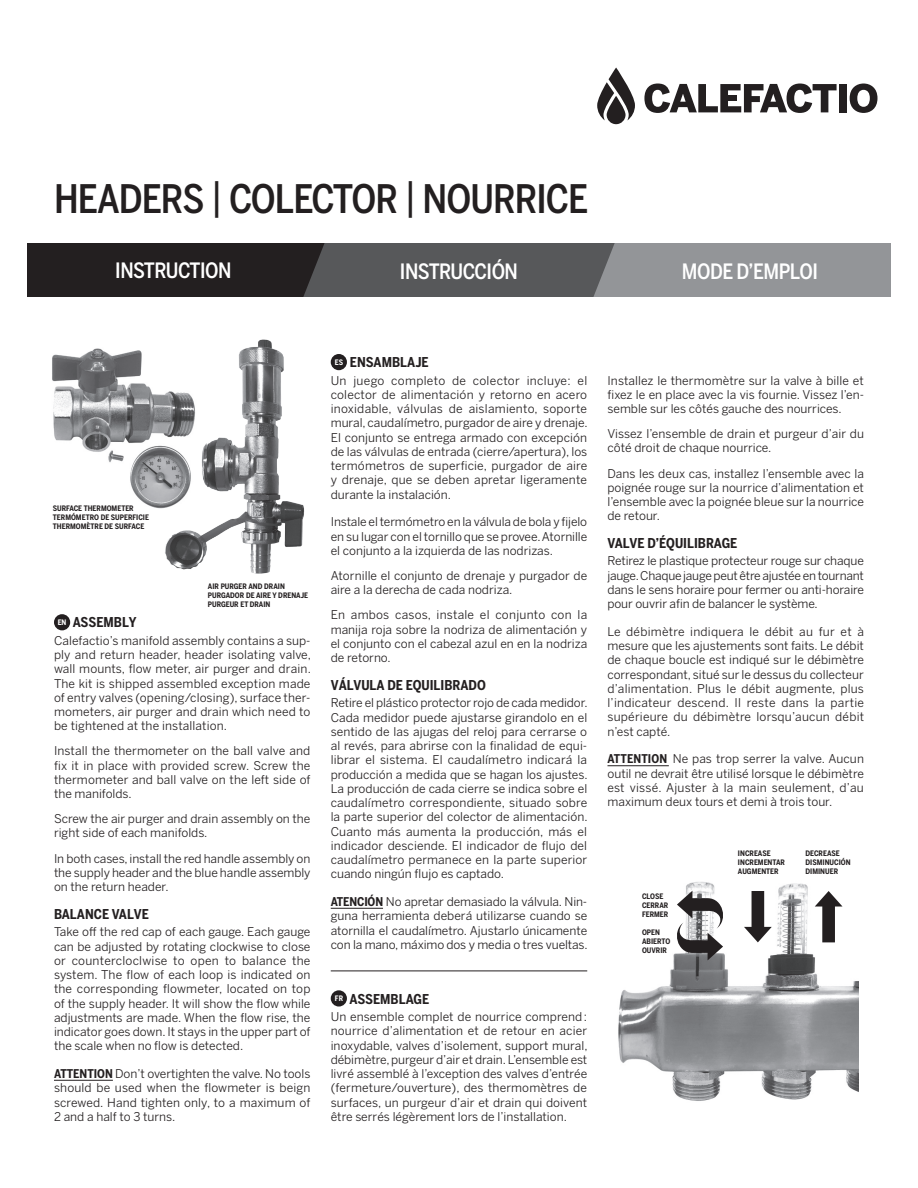
<style>
.page{position:relative;width:918px;height:1188px;background:#fff}
.page>*{position:absolute;margin:0;border:0;box-sizing:border-box;transform-origin:0 0}
.t1{font:500 39px "Benton Sans Cond";letter-spacing:-.025em;color:#231f20}
.t2{font:500 21px "Benton Sans Cond";letter-spacing:-.025em;color:#fff}
.t3{font:700 13.5px "Benton Sans Cond";color:#231f20}
.t4{font:12px/14.2px "Benton Sans";color:#231f20;text-align:justify}
.t5{font:700 7.5px/9px "Benton Sans Cond";color:#231f20}
.t6{font:700 7.5px "Benton Sans Cond";color:#fff}
.s1{font-weight:400}
.s2{font-family:"Benton Sans Cond";font-weight:700}
</style>
<div class="page">
<div style="left:27px;top:243px;width:864px;height:54px;background:#57585a"></div>
<div style="left:27px;top:243px;width:298px;height:54px;background:#231f20"></div>
<div style="left:593px;top:243px;width:298px;height:54px;background:#939598"></div>
<div style="left:607px;top:96px;width:19px;height:28px;background:#231f20;border-radius:9px"></div>
<svg style="left:597px;top:68px;width:38px;height:53px"></svg>
<svg style="left:644px;top:84px;width:193px;height:29px"></svg>
<div style="left:839px;top:84px;width:8px;height:28px;background:#231f20"></div>
<svg style="left:850px;top:84px;width:27px;height:29px"></svg>
<hr style="left:54px;top:1080px;width:59px;height:1px;background:#231f20">
<div style="left:54px;top:614px;width:16px;height:16px;background:#231f20;border-radius:50%"></div>
<hr style="left:331px;top:908px;width:52px;height:1px;background:#231f20">
<hr style="left:331px;top:971px;width:256px;height:1px;background:#231f20">
<div style="left:331px;top:354px;width:16px;height:16px;background:#231f20;border-radius:50%"></div>
<div style="left:331px;top:990px;width:16px;height:17px;background:#231f20;border-radius:50%"></div>
<img style="left:52px;top:348px;width:113px;height:161px">
<img style="left:165px;top:339px;width:139px;height:235px">
<hr style="left:608px;top:765px;width:61px;height:1px;background:#231f20">
<img style="left:618px;top:882px;width:240px;height:219px">
<svg style="left:671px;top:891px;width:58px;height:69px"></svg>
<svg style="left:744px;top:891px;width:28px;height:51px"></svg>
<svg style="left:815px;top:891px;width:28px;height:51px"></svg>
<p class="t1" style="left:54px;top:176px;width:536px">HEADERS <span class="s1">|</span> COLECTOR <span class="s1">|</span> NOURRICE</p>
<p class="t2" style="left:115px;top:258px;width:118px">INSTRUCTION</p>
<p class="t2" style="left:400px;top:260px;width:120px">INSTRUCCIÓN</p>
<p class="t2" style="left:682px;top:260px;width:138px">MODE D’EMPLOI</p>
<p class="t5" style="left:53px;top:504px;width:98px">SURFACE THERMOMETER<br>TERMÓMETRO DE SUPERFICIE<br>THERMOMÈTRE DE SURFACE</p>
<p class="t5" style="left:208px;top:582px;width:102px">AIR PURGER AND DRAIN<br>PURGADOR DE AIRE Y DRENAJE<br>PURGEUR ET DRAIN</p>
<p class="t6" style="left:58px;top:618px;width:10px">EN</p>
<p class="t3" style="left:73px;top:615px;width:65px">ASSEMBLY</p>
<p class="t4" style="left:54px;top:633px;width:258px">Calefactio’s manifold assembly contains a sup&shy;ply and return header, header isolating valve, wall mounts, flow meter, air purger and drain.<br>The kit is shipped assembled exception made of entry valves (opening/closing), surface ther&shy;mometers, air purger and drain which need to be tightened at the installation.</p>
<p class="t4" style="left:54px;top:744px;width:258px">Install the thermometer on the ball valve and fix it in place with provided screw. Screw the thermometer and ball valve on the left side of the manifolds.</p>
<p class="t4" style="left:54px;top:812px;width:258px">Screw the air purger and drain assembly on the right side of each manifolds.</p>
<p class="t4" style="left:54px;top:851px;width:258px">In both cases, install the red handle assembly on the supply header and the blue handle assembly on the return header.</p>
<p class="t3" style="left:54px;top:906px;width:96px">BALANCE VALVE</p>
<p class="t4" style="left:54px;top:925px;width:258px">Take off the red cap of each gauge. Each gauge can be adjusted by rotating clockwise to close or countercloclwise to open to balance the system. The flow of each loop is indicated on the corresponding flowmeter, located on top of the supply header. It will show the flow while adjustments are made. When the flow rise, the indicator goes down. It stays in the upper part of the scale when no flow is detected.</p>
<p class="t4" style="left:54px;top:1066px;width:258px"><span class="s2">ATTENTION</span> Don’t overtighten the valve. No tools should be used when the flowmeter is beign screwed. Hand tighten only, to a maximum of 2 and a half to 3 turns.</p>
<p class="t6" style="left:335px;top:358px;width:10px">ES</p>
<p class="t3" style="left:350px;top:354px;width:80px">ENSAMBLAJE</p>
<p class="t4" style="left:331px;top:373px;width:258px">Un juego completo de colector incluye: el colector de alimentación y retorno en acero inoxidable, válvulas de aislamiento, soporte mural, caudalímetro, purgador de aire y drenaje.<br>El conjunto se entrega armado con excepción de las válvulas de entrada (cierre/apertura), los termómetros de superficie, purgador de aire y drenaje, que se deben apretar ligeramente durante la instalación.</p>
<p class="t4" style="left:331px;top:515px;width:258px">Instale el termómetro en la válvula de bola y fijelo en su lugar con el tornillo que se provee. Atornille el conjunto a la izquierda de las nodrizas.</p>
<p class="t4" style="left:331px;top:568px;width:258px">Atornille el conjunto de drenaje y purgador de aire a la derecha de cada nodriza.</p>
<p class="t4" style="left:331px;top:608px;width:258px">En ambos casos, instale el conjunto con la manija roja sobre la nodriza de alimentación y el conjunto con el cabezal azul en en la nodriza de retorno.</p>
<p class="t3" style="left:331px;top:677px;width:157px">VÁLVULA DE EQUILIBRADO</p>
<p class="t4" style="left:331px;top:696px;width:259px">Retire el plástico protector rojo de cada medidor.<br>Cada medidor puede ajustarse girandolo en el sentido de las ajugas del reloj para cerrarse o al revés, para abrirse con la finalidad de equi&shy;librar el sistema. El caudalímetro indicará la producción a medida que se hagan los ajustes.<br>La producción de cada cierre se indica sobre el caudalímetro correspondiente, situado sobre la parte superior del colector de alimentación.<br>Cuanto más aumenta la producción, más el indicador desciende. El indicador de flujo del caudalímetro permanece en la parte superior cuando ningún flujo es captado.</p>
<p class="t4" style="left:331px;top:894px;width:258px"><span class="s2">ATENCIÓN</span> No apretar demasiado la válvula. Nin&shy;guna herramienta deberá utilizarse cuando se atornilla el caudalímetro. Ajustarlo únicamente con la mano, máximo dos y media o tres vueltas.</p>
<p class="t6" style="left:335px;top:994px;width:10px">FR</p>
<p class="t3" style="left:350px;top:991px;width:81px">ASSEMBLAGE</p>
<p class="t4" style="left:331px;top:1009px;width:258px">Un ensemble complet de nourrice comprend: nourrice d’alimentation et de retour en acier inoxydable, valves d’isolement, support mural, débimètre, purgeur d’air et drain. L’ensemble est livré assemblé à l’exception des valves d’entrée (fermeture/ouverture), des thermomètres de surfaces, un purgeur d’air et drain qui doivent être serrés légèrement lors de l’installation.</p>
<p class="t4" style="left:608px;top:373px;width:258px">Installez le thermomètre sur la valve à bille et fixez le en place avec la vis fournie. Vissez l’en&shy;semble sur les côtés gauche des nourrices.</p>
<p class="t4" style="left:608px;top:427px;width:258px">Vissez l’ensemble de drain et purgeur d’air du côté droit de chaque nourrice.</p>
<p class="t4" style="left:608px;top:466px;width:258px">Dans les deux cas, installez l’ensemble avec la poignée rouge sur la nourrice d’alimentation et l’ensemble avec la poignée bleue sur la nourrice de retour.</p>
<p class="t3" style="left:608px;top:535px;width:131px">VALVE D’ÉQUILIBRAGE</p>
<p class="t4" style="left:608px;top:554px;width:258px">Retirez le plastique protecteur rouge sur chaque jauge. Chaque jauge peut être ajustée en tournant dans le sens horaire pour fermer ou anti-horaire pour ouvrir afin de balancer le système.</p>
<p class="t4" style="left:608px;top:624px;width:258px">Le débimètre indiquera le débit au fur et à mesure que les ajustements sont faits. Le débit de chaque boucle est indiqué sur le débimètre correspondant, situé sur le dessus du collecteur d’alimentation. Plus le débit augmente, plus l’indicateur descend. Il reste dans la partie supérieure du débimètre lorsqu’aucun débit n’est capté.</p>
<p class="t4" style="left:608px;top:752px;width:258px"><span class="s2">ATTENTION</span> Ne pas trop serrer la valve. Aucun outil ne devrait être utilisé lorsque le débimètre est vissé. Ajuster à la main seulement, d’au maximum deux tours et demi à trois tour.</p>
<p class="t5" style="left:642px;top:892px;width:28px">CLOSE<br>CERRAR<br>FERMER</p>
<p class="t5" style="left:642px;top:928px;width:30px">OPEN<br>ABIERTO<br>OUVRIR</p>
<p class="t5" style="left:738px;top:849px;width:48px">INCREASE<br>INCREMENTAR<br>AUGMENTER</p>
<p class="t5" style="left:806px;top:849px;width:47px">DECREASE<br>DISMINUCIÓN<br>DIMINUER</p>
</div>
